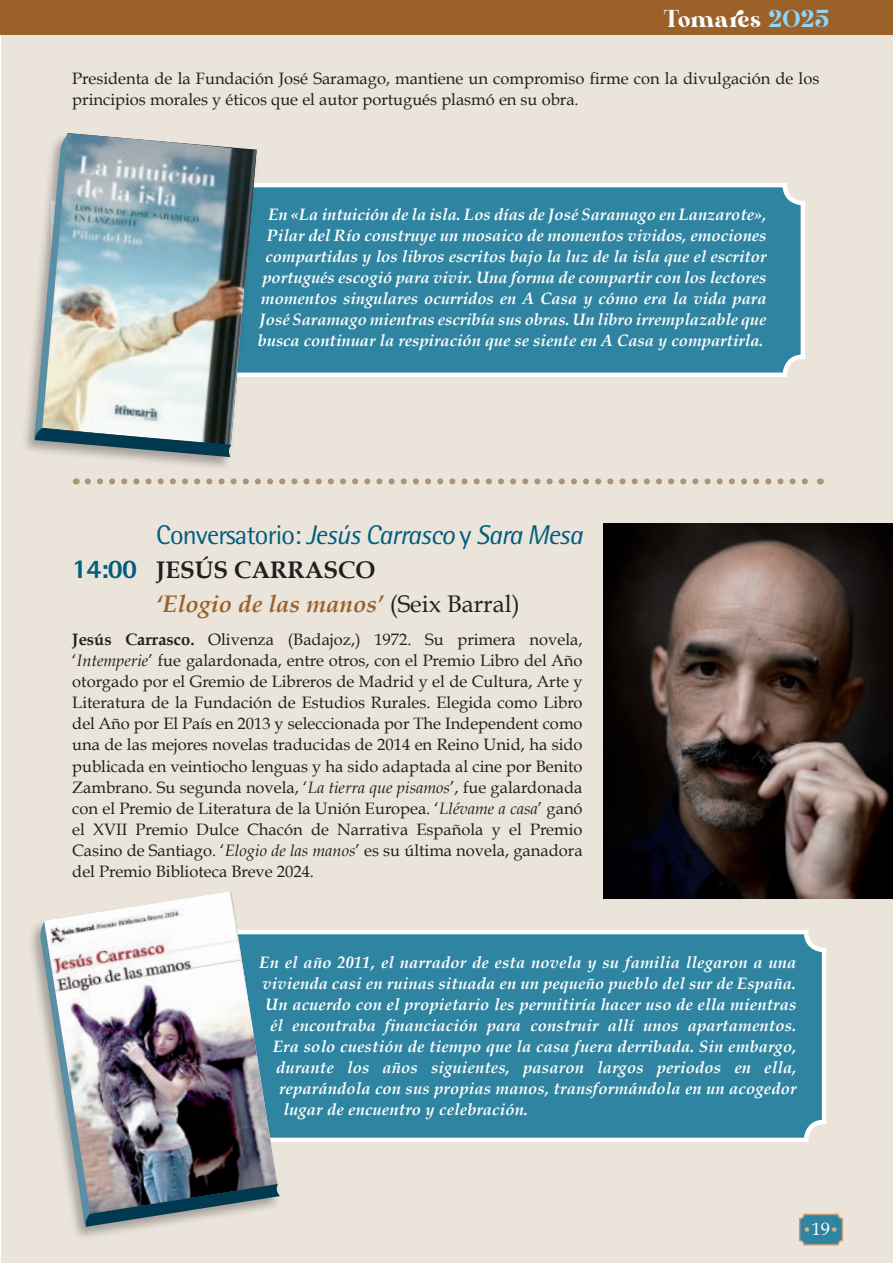
<style>
.page{position:relative;width:893px;height:1263px;background:#fff}
.page>*{position:absolute;margin:0;border:0;box-sizing:border-box;transform-origin:0 0}
.t1{font:28.5px "Bavista Soulare";letter-spacing:.03em;color:#fff}
.t2{font:italic 27px "Rotis Semi Sans";letter-spacing:-.03em;color:#005e7e}
.t3{font:italic 700 24px/33.8px "Book Antiqua";color:#9b6128}
.t4{font:italic 700 16.5px/21px "Book Antiqua";letter-spacing:.01em;color:#fff;text-align:right}
.t5{font:16.5px/21px "Book Antiqua";color:#231f20}
.t6{font:15px "Book Antiqua";color:#cfb192}
.s1{color:#8dd7f7}
.s2{font-style:normal}
.s3{font-family:"Rotis Semi Sans";font-weight:800;font-style:normal;font-size:27px;color:#005e7e}
.s4{font-style:normal;color:#231f20}
.s5{font-weight:400;font-style:normal;color:#231f20}
.s6{font-weight:700}
.s7{font-style:italic}
.s8{font-size:18px;color:#fff}
</style>
<div class="page">
<hr style="left:0;top:0;width:1px;height:1263px;background:#eae4db">
<div style="left:1px;top:0;width:892px;height:1263px;background:#eae4db"></div>
<div style="left:0;top:0;width:893px;height:35px;background:#9b6128"></div>
<div style="left:800px;top:1214px;width:42px;height:31px;background:#2f84a1;border-radius:4px"></div>
<div style="left:799px;top:1214px;width:44px;height:31px;border:2px solid #c39f7a;border-radius:4px"></div>
<img style="left:604px;top:523px;width:289px;height:375px">
<div style="left:53px;top:185px;width:750px;height:190px;background:#2f84a1;border-radius:18px"></div>
<div style="left:51px;top:183px;width:754px;height:194px;border:4px solid #fff;border-radius:18px"></div>
<div style="left:75px;top:932px;width:749px;height:208px;background:#2f84a1;border-radius:18px"></div>
<div style="left:72px;top:930px;width:754px;height:212px;border:4px solid #fff;border-radius:18px"></div>
<img style="left:231px;top:147px;width:26px;height:280px">
<div style="left:21px;top:133px;width:50px;height:320px;background:#231f20;opacity:.34"></div>
<div style="left:22px;top:427px;width:211px;height:44px;background:#231f20;opacity:.34"></div>
<img style="left:34px;top:133px;width:197px;height:324px">
<svg style="left:88px;top:478px;width:720px;height:6px"></svg>
<img style="left:46px;top:891px;width:190px;height:30px">
<div style="left:27px;top:921px;width:66px;height:319px;background:#231f20;opacity:.34"></div>
<div style="left:73px;top:1183px;width:209px;height:58px;background:#231f20;opacity:.34"></div>
<img style="left:40px;top:921px;width:240px;height:306px">
<h1 class="t1" style="left:664px;top:6px;width:167px">Tomares <span class="s1">2O25</span></h1>
<p class="t5" style="left:72px;top:68px;width:749px">Presidenta de la Fundación José Saramago, mantiene un compromiso firme con la divulgación de los principios morales y éticos que el autor portugués plasmó en su obra.</p>
<p class="t4" style="left:258px;top:205px;width:510px">En «La intuición de la isla. Los días de José Saramago en Lanzarote», Pilar del Río construye un mosaico de momentos vividos, emociones compartidas y los libros escritos bajo la luz de la isla que el escritor portugués escogió para vivir. Una forma de compartir con los lectores momentos singulares ocurridos en A Casa y cómo era la vida para José Saramago mientras escribía sus obras. Un libro irremplazable que busca continuar la respiración que se siente en A Casa y compartirla.</p>
<h2 class="t2" style="left:156px;top:519px;width:428px"><span class="s2">Conversatorio:</span> Jesús Carrasco <span class="s2">y</span> Sara Mesa</h2>
<h3 class="t3" style="left:156px;top:553px;width:365px;text-indent:-84px"><span class="s3">14:00</span> <span class="s4">JESÚS CARRASCO<br></span>‘Elogio de las manos’ <span class="s5">(Seix Barral)</span></h3>
<p class="t5" style="left:72px;top:629px;width:512px;text-align:justify"><span class="s6">Jesús Carrasco.</span> Olivenza (Badajoz,) 1972. Su primera novela, ‘<span class="s7">Intemperie</span>’ fue galardonada, entre otros, con el Premio Libro del Año otorgado por el Gremio de Libreros de Madrid y el de Cultura, Arte y Literatura de la Fundación de Estudios Rurales. Elegida como Libro del Año por El País en 2013 y seleccionada por The Independent como una de las mejores novelas traducidas de 2014 en Reino Unid, ha sido publicada en veintiocho lenguas y ha sido adaptada al cine por Benito Zambrano. Su segunda novela, ‘<span class="s7">La tierra que pisamos</span>’, fue galardonada con el Premio de Literatura de la Unión Europea. ‘<span class="s7">Llévame a casa</span>’ ganó el XVII Premio Dulce Chacón de Narrativa Española y el Premio Casino de Santiago. ‘<span class="s7">Elogio de las manos</span>’ es su última novela, ganadora del Premio Biblioteca Breve 2024.</p>
<p class="t4" style="left:259px;top:952px;width:538px">En el año 2011, el narrador de esta novela y su familia llegaron a una</p>
<p class="t4" style="left:262px;top:973px;width:535px">vivienda casi en ruinas situada en un pequeño pueblo del sur de España.</p>
<p class="t4" style="left:265px;top:994px;width:533px">Un acuerdo con el propietario les permitiría hacer uso de ella mientras</p>
<p class="t4" style="left:270px;top:1015px;width:528px">él encontraba financiación para construir allí unos apartamentos.</p>
<p class="t4" style="left:273px;top:1036px;width:525px">Era solo cuestión de tiempo que la casa fuera derribada. Sin embargo,</p>
<p class="t4" style="left:276px;top:1057px;width:522px">durante los años siguientes, pasaron largos periodos en ella,</p>
<p class="t4" style="left:279px;top:1078px;width:519px">reparándola con sus propias manos, transformándola en un acogedor</p>
<p class="t4" style="left:284px;top:1099px;width:246px">lugar de encuentro y celebración.</p>
<p class="t6" style="left:803px;top:1220px;width:38px">•<span class="s8">19</span>•</p>
</div>
